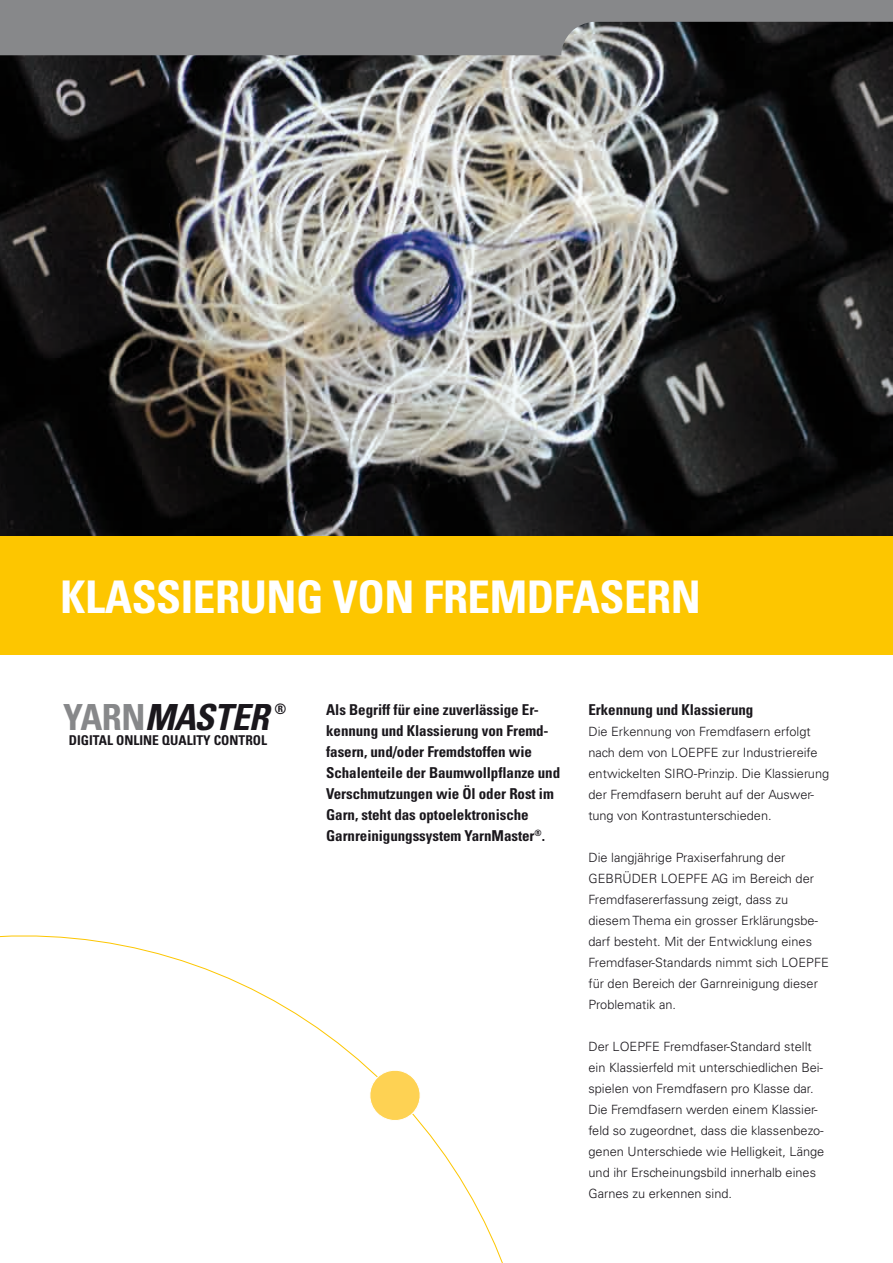
<style>
.page{position:relative;width:893px;height:1263px;background:#fff}
.page>*{position:absolute;margin:0;border:0;box-sizing:border-box;transform-origin:0 0}
.t1{font:700 condensed 45px "Univers";letter-spacing:-.01em;color:#fff}
.t2{font:italic 700 condensed 36px "Univers";letter-spacing:-.015em;color:#1a171c}
.t3{font:700 condensed 15px/21px "Univers";letter-spacing:-.005em;color:#1a171c}
.t4{font:700 condensed 14.4px "Univers";color:#1a171c}
.t5{font:700 condensed 13.5px "Univers";color:#1a171c}
.t6{font:300 12.75px/21px "Univers";color:#1a171c}
.s1{font-style:normal;color:#87888a}
</style>
<div class="page">
<div style="left:0;top:0;width:893px;height:655px;background:#fdc600"></div>
<img style="left:0;top:55px;width:893px;height:481px">
<svg style="left:0;top:0;width:893px;height:55px;background:#727375"></svg>
<svg style="left:0;top:935px;width:503px;height:328px"></svg>
<svg style="left:367px;top:1067px;width:57px;height:57px"></svg>
<h1 class="t1" style="left:61px;top:570px;width:642px">Klassierung von Fremdfasern</h1>
<h2 class="t2" style="left:63px;top:695px;width:207px"><span class="s1">yarn</span>MASTER</h2>
<p class="t4" style="left:274px;top:700px;width:13px">®</p>
<p class="t5" style="left:69px;top:731px;width:200px">digital online Quality Control</p>
<p class="t3" style="left:326px;top:699px;width:236px">Als Begriff für eine zuverlässige Er&shy;kennung und Klassierung von Fremd&shy;fasern, und/oder Fremdstoffen wie Schalenteile der Baumwollpflanze und Verschmutzungen wie Öl oder Rost im Garn, steht das optoelektronische Garnreinigungssystem YarnMaster<sup>®</sup>.</p>
<p class="t3" style="left:588px;top:699px;width:166px">Erkennung und Klassierung</p>
<p class="t6" style="left:588px;top:721px;width:242px">Die Erkennung von Fremdfasern erfolgt nach dem von LOEPFE zur Industriereife entwickelten SIRO-Prinzip. Die Klassierung der Fremdfasern beruht auf der Auswer&shy;tung von Kontrastunterschieden.</p>
<p class="t6" style="left:588px;top:847px;width:242px">Die langjährige Praxiserfahrung der GEBRÜDER LOEPFE AG im Bereich der Fremdfasererfassung zeigt, dass zu diesem Thema ein grosser Erklärungsbe&shy;darf besteht. Mit der Entwicklung eines Fremdfaser-Standards nimmt sich LOEPFE für den Bereich der Garnreinigung dieser Problematik an.</p>
<p class="t6" style="left:588px;top:1036px;width:237px">Der LOEPFE Fremdfaser-Standard stellt ein Klassierfeld mit unterschiedlichen Bei&shy;spielen von Fremdfasern pro Klasse dar.<br>Die Fremdfasern werden einem Klassier&shy;feld so zugeordnet, dass die klassenbezo&shy;genen Unterschiede wie Helligkeit, Länge und ihr Erscheinungsbild innerhalb eines Garnes zu erkennen sind.</p>
</div>
